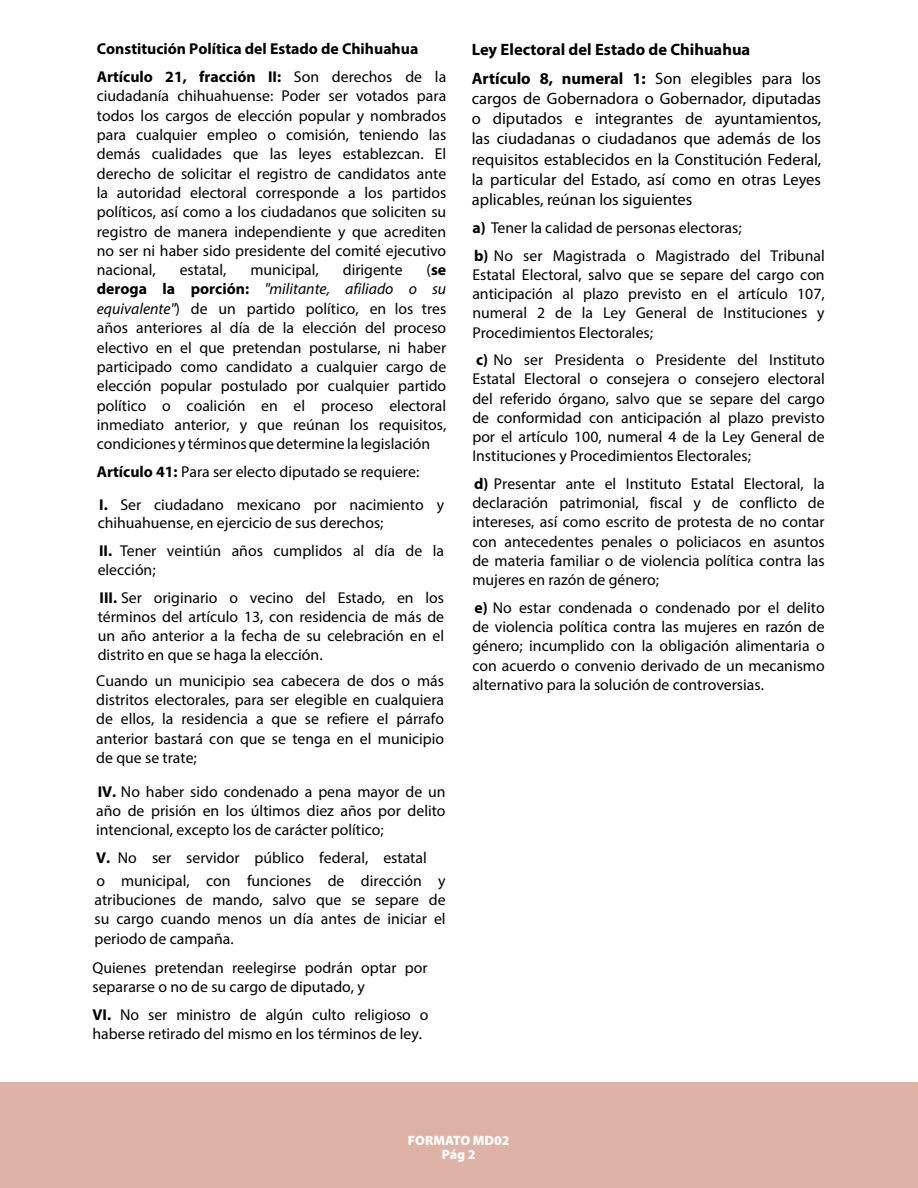
<style>
.page{position:relative;width:918px;height:1188px;background:#fff}
.page>*{position:absolute;margin:0;border:0;box-sizing:border-box;transform-origin:0 0}
.t1{font:16.5px/20.2px "Myriad Pro";color:#000;text-align:justify}
.t2{font:700 16.5px/28.8px "Myriad Pro";color:#000}
.t3{font:15.75px/19.4px "Myriad Pro";color:#000;text-align:justify}
.t4{font:700 15.75px/27.8px "Myriad Pro";color:#000}
.t5{font:900 13.5px/13.5px "Myriad Pro";color:#fff;text-align:center}
.s1{font-weight:400}
.s2{font-weight:700}
.s3{font-style:italic}
</style>
<div class="page">
<div style="left:0;top:1083px;width:918px;height:105px;background:#deb2a4"></div>
<p class="t4" style="left:97px;top:35px;width:351px">Constitución Política del Estado de Chihuahua<br>Artículo 21, fracción II: <span class="s1">Son derechos de la</span></p>
<p class="t3" style="left:97px;top:86px;width:351px">ciudadanía chihuahuense: Poder ser votados para todos los cargos de elección popular y nombrados para cualquier empleo o comisión, teniendo las demás cualidades que las leyes establezcan. El derecho de solicitar el registro de candidatos ante la autoridad electoral corresponde a los partidos políticos, así como a los ciudadanos que soliciten su registro de manera independiente y que acrediten no ser ni haber sido presidente del comité ejecutivo nacional,</p>
<p class="t3" style="left:180px;top:260px;width:48px">estatal,</p>
<p class="t3" style="left:250px;top:260px;width:70px">municipal,</p>
<p class="t3" style="left:343px;top:260px;width:61px">dirigente</p>
<p class="t3" style="left:97px;top:260px;width:351px;text-indent:330px">(<span class="s2">se deroga la porción:</span> <span class="s3">"militante, afiliado o su equivalente"</span>) de un partido político, en los tres años anteriores al día de la elección del proceso electivo en el que pretendan postularse, ni haber participado como candidato a cualquier cargo de elección popular postulado por cualquier partido político o coalición en el proceso electoral inmediato anterior, y que reúnan los requisitos, condiciones y términos que determine la legislación</p>
<p class="t3" style="left:97px;top:455px;width:349px;line-height:32.7px"><span class="s2">Artículo 41:</span> Para ser electo diputado se requiere:<br><span class="s2">I.</span> Ser ciudadano mexicano por nacimiento y</p>
<p class="t3" style="left:98px;top:509px;width:348px;line-height:27.9px">chihuahuense, en ejercicio de sus derechos;<br><span class="s2">II.</span> Tener veintiún años cumplidos al día de la</p>
<p class="t3" style="left:98px;top:556px;width:348px;line-height:27.6px">elección;<br><span class="s2">III.</span> Ser originario o vecino del Estado, en los</p>
<p class="t3" style="left:98px;top:607px;width:348px">términos del artículo 13, con residencia de más de un año anterior a la fecha de su celebración en el distrito en que se haga la elección.</p>
<p class="t3" style="left:96px;top:671px;width:349px">Cuando un municipio sea cabecera de dos o más distritos electorales, para ser elegible en cualquiera de ellos, la residencia a que se refiere el párrafo anterior bastará con que se tenga en el municipio de que se trate;</p>
<p class="t3" style="left:96px;top:782px;width:351px"><span class="s2">IV.</span> No haber sido condenado a pena mayor de un año de prisión en los últimos diez años por delito intencional, excepto los de carácter político;</p>
<p class="t3" style="left:96px;top:845px;width:351px;line-height:23.4px"><span class="s2">V.</span> No ser servidor público federal, estatal<br>o municipal, con funciones de dirección y</p>
<p class="t3" style="left:94px;top:890px;width:353px">atribuciones de mando, salvo que se separe de su cargo cuando menos un día antes de iniciar el periodo de campaña.</p>
<p class="t3" style="left:93px;top:958px;width:337px">Quienes pretendan reelegirse podrán optar por separarse o no de su cargo de diputado, y</p>
<p class="t3" style="left:93px;top:1005px;width:338px;line-height:18.6px"><span class="s2">VI.</span> No ser ministro de algún culto religioso o haberse retirado del mismo en los términos de ley.</p>
<p class="t2" style="left:472px;top:34px;width:351px">Ley Electoral del Estado de Chihuahua<br>Artículo 8, numeral 1: <span class="s1">Son elegibles para los</span></p>
<p class="t1" style="left:472px;top:88px;width:351px">cargos de Gobernadora o Gobernador, diputadas o diputados e integrantes de ayuntamientos, las ciudadanas o ciudadanos que además de los requisitos establecidos en la Constitución Federal, la particular del Estado, así como en otras Leyes aplicables, reúnan los siguientes</p>
<p class="t3" style="left:472px;top:214px;width:354px;line-height:27.6px"><span class="s2">a)</span> Tener la calidad de personas electoras;<br><span class="s2">b)</span> No ser Magistrada o Magistrado del Tribunal</p>
<p class="t3" style="left:472px;top:265px;width:354px">Estatal Electoral, salvo que se separe del cargo con anticipación al plazo previsto en el artículo 107, numeral 2 de la Ley General de Instituciones y Procedimientos Electorales;</p>
<p class="t3" style="left:472px;top:350px;width:354px"><span class="s2">c)</span> No ser Presidenta o Presidente del Instituto Estatal Electoral o consejera o consejero electoral del referido órgano, salvo que se separe del cargo de conformidad con anticipación al plazo previsto por el artículo 100, numeral 4 de la Ley General de Instituciones y Procedimientos Electorales;</p>
<p class="t3" style="left:472px;top:474px;width:354px"><span class="s2">d)</span> Presentar ante el Instituto Estatal Electoral, la declaración patrimonial, fiscal y de conflicto de intereses, así como escrito de protesta de no contar con antecedentes penales o policiacos en asuntos de materia familiar o de violencia política contra las mujeres en razón de género;</p>
<p class="t3" style="left:472px;top:598px;width:354px"><span class="s2">e)</span> No estar condenada o condenado por el delito de violencia política contra las mujeres en razón de género; incumplido con la obligación alimentaria o con acuerdo o convenio derivado de un mecanismo alternativo para la solución de controversias.</p>
<p class="t5" style="left:408px;top:1134px;width:103px">FORMATO MD02<br>Pág 2</p>
</div>
